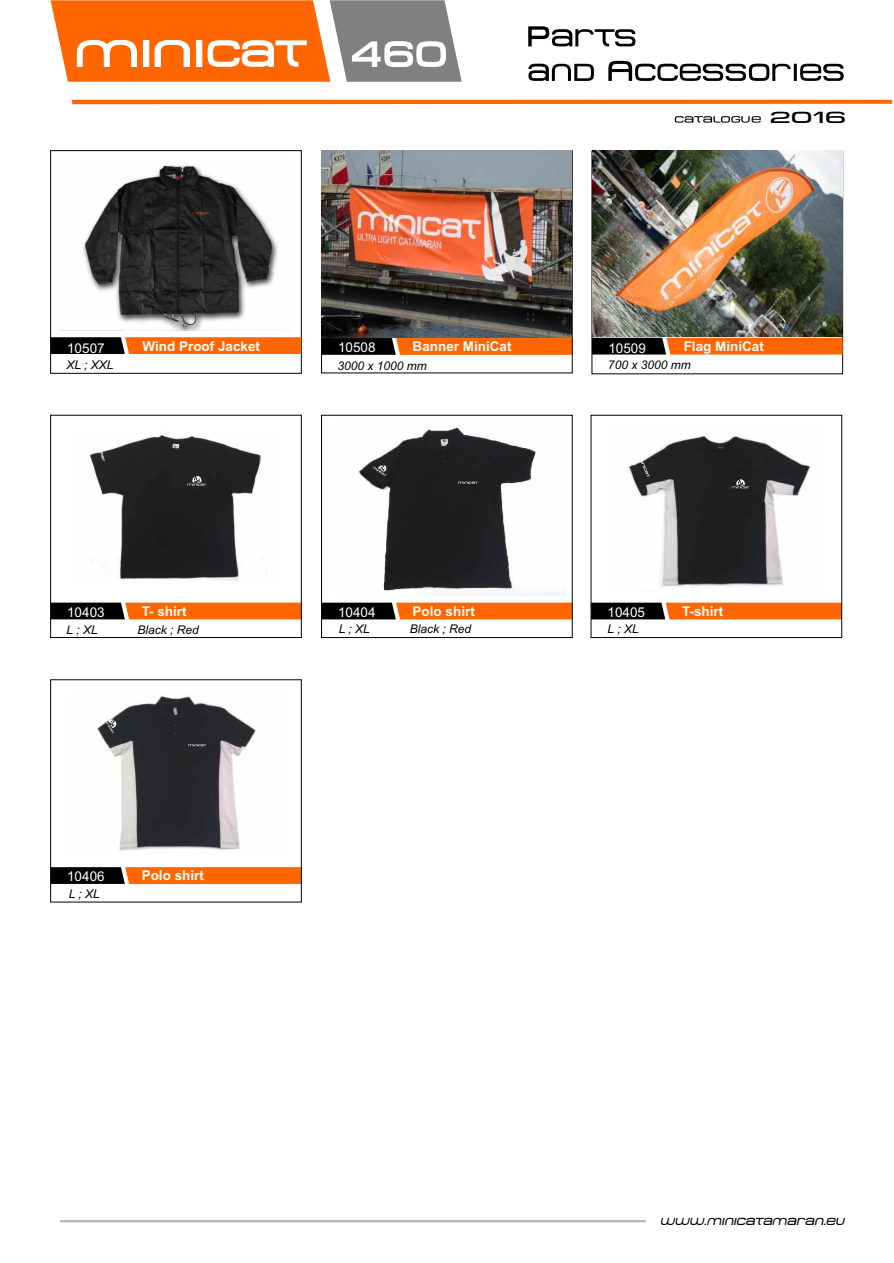
<style>
.page{position:relative;width:894px;height:1263px;background:#fff}
.page>*{position:absolute;margin:0;border:0;box-sizing:border-box;transform-origin:0 0}
.t1{font:16.05px "Metro DF";color:#000;scale:1.53 1}
.t2{font:700 13.5px "Arial";color:#fff}
.t3{font:13.5px "Arial";color:#fff}
.t4{font:italic 12px "Arial";color:#000}
.t5{font:italic 10.2px "Metro DF";color:#000}
</style>
<div class="page">
<svg style="left:592px;top:338px;width:251px;height:17px;background:#b74f0b"></svg>
<img style="left:592px;top:151px;width:251px;height:186px">
<hr style="left:61px;top:1220px;width:584px;height:2px;background:#b3b3b3">
<svg style="left:323px;top:338px;width:247px;height:17px;background:#b64d07"></svg>
<img style="left:322px;top:151px;width:250px;height:187px">
<svg style="left:52px;top:603px;width:247px;height:16px;background:#b54b04"></svg>
<div style="left:50px;top:415px;width:251px;height:223px;border:1px solid #000"></div>
<svg style="left:323px;top:603px;width:247px;height:16px;background:#b54b04"></svg>
<div style="left:321px;top:415px;width:251px;height:223px;border:1px solid #000"></div>
<svg style="left:593px;top:603px;width:247px;height:16px;background:#b64b04"></svg>
<div style="left:591px;top:415px;width:251px;height:223px;border:1px solid #000"></div>
<svg style="left:52px;top:867px;width:247px;height:17px;background:#b64d07"></svg>
<img style="left:628px;top:436px;width:183px;height:151px">
<svg style="left:732px;top:479px;width:17px;height:9px"></svg>
<svg style="left:638px;top:456px;width:12px;height:21px"></svg>
<img style="left:97px;top:696px;width:159px;height:155px">
<svg style="left:188px;top:744px;width:18px;height:2px"></svg>
<svg style="left:103px;top:718px;width:14px;height:15px"></svg>
<img style="left:90px;top:434px;width:177px;height:147px">
<svg style="left:187px;top:476px;width:19px;height:10px"></svg>
<img style="left:359px;top:427px;width:206px;height:169px">
<svg style="left:458px;top:482px;width:20px;height:2px"></svg>
<svg style="left:528px;top:26px;width:316px;height:55px"></svg>
<svg style="left:675px;top:116px;width:86px;height:7px"></svg>
<svg style="left:72px;top:100px;width:820px;height:4px;background:#ff6703"></svg>
<svg style="left:51px;top:0;width:411px;height:82px"></svg>
<div style="left:50px;top:150px;width:251px;height:223px;border:1px solid #000"></div>
<svg style="left:51px;top:337px;width:250px;height:17px;background:#b64d07"></svg>
<img style="left:59px;top:164px;width:232px;height:167px">
<p class="t3" style="left:67px;top:343px;width:39px">10507</p>
<p class="t2" style="left:142px;top:341px;width:119px">Wind Proof Jacket</p>
<p class="t4" style="left:66px;top:360px;width:49px">XL ; XXL</p>
<p class="t3" style="left:338px;top:342px;width:39px">10508</p>
<p class="t2" style="left:413px;top:341px;width:101px">Banner MiniCat</p>
<p class="t4" style="left:338px;top:361px;width:91px">3000 x 1000 mm</p>
<p class="t1" style="left:770px;top:107px;width:52px">2016</p>
<p class="t3" style="left:608px;top:343px;width:39px">10509</p>
<p class="t2" style="left:684px;top:341px;width:82px">Flag MiniCat</p>
<p class="t4" style="left:608px;top:360px;width:84px">700 x 3000 mm</p>
<p class="t3" style="left:67px;top:607px;width:39px">10403</p>
<p class="t2" style="left:142px;top:606px;width:47px">T- shirt</p>
<p class="t4" style="left:67px;top:625px;width:33px">L ; XL</p>
<p class="t4" style="left:138px;top:625px;width:63px">Black ; Red</p>
<p class="t3" style="left:67px;top:871px;width:39px">10406</p>
<p class="t2" style="left:142px;top:871px;width:64px">Polo shirt</p>
<p class="t4" style="left:69px;top:889px;width:33px">L ; XL</p>
<p class="t3" style="left:338px;top:607px;width:39px">10404</p>
<p class="t2" style="left:413px;top:606px;width:64px">Polo shirt</p>
<p class="t3" style="left:608px;top:607px;width:39px">10405</p>
<p class="t2" style="left:682px;top:606px;width:43px">T-shirt</p>
<p class="t4" style="left:339px;top:625px;width:33px">L ; XL</p>
<p class="t4" style="left:410px;top:625px;width:63px">Black ; Red</p>
<p class="t4" style="left:608px;top:625px;width:33px">L ; XL</p>
<p class="t5" style="left:660px;top:1215px;width:189px">WWW.MINICATAMARAN.EU</p>
</div>
